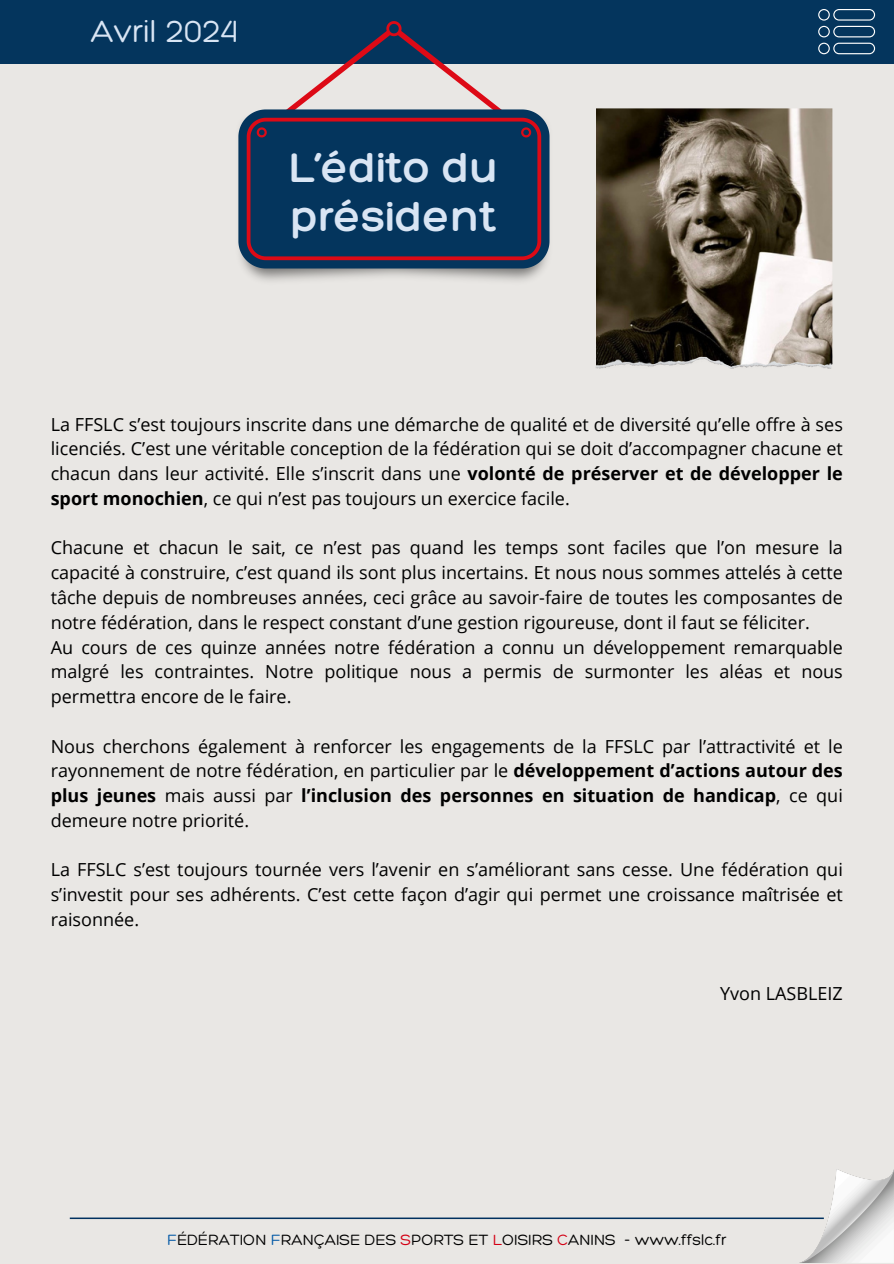
<style>
.page{position:relative;width:894px;height:1264px;background:#fff}
.page>*{position:absolute;margin:0;border:0;box-sizing:border-box;transform-origin:0 0}
.t1{font:300 45px/49.5px "Hero";color:#d9e5f4}
.t2{font:300 33px "Hero";color:#d9e5f4}
.t3{font:18px/24.8px "Open Sans";color:#000;text-align:justify}
.t4{font:300 16.2px "Hero";color:#000}
.s1{font-weight:700}
.s2{color:#0057a5}
.s3{color:#d30014}
</style>
<div class="page">
<div style="left:0;top:0;width:893px;height:1263px;background:#e9e7e4"></div>
<img style="left:799px;top:1169px;width:93px;height:93px">
<img style="left:596px;top:108px;width:236px;height:248px">
<img style="left:595px;top:356px;width:237px;height:12px">
<div style="left:0;top:0;width:893px;height:63px;background:#04355d"></div>
<svg style="left:818px;top:43px;width:56px;height:11px"></svg>
<svg style="left:818px;top:9px;width:56px;height:28px"></svg>
<img style="left:245px;top:132px;width:305px;height:149px">
<svg style="left:238px;top:117px;width:311px;height:151px;background:#1b4266"></svg>
<svg style="left:247px;top:21px;width:294px;height:239px"></svg>
<hr style="left:70px;top:1217px;width:753px;height:1px;background:#00315f">
<p class="t2" style="left:91px;top:11px;width:148px">Avril 2024</p>
<h1 class="t1" style="left:289px;top:141px;width:211px">L’édito du président</h1>
<h3 class="t3" style="left:51px;top:411px;width:793px">La FFSLC s’est toujours inscrite dans une démarche de qualité et de diversité qu’elle offre à ses licenciés. C’est une véritable conception de la fédération qui se doit d’accompagner chacune et chacun dans leur activité. Elle s’inscrit dans une <span class="s1">volonté de préserver et de développer le sport monochien</span>, ce qui n’est pas toujours un exercice facile.</h3>
<h3 class="t3" style="left:51px;top:535px;width:793px;text-align:left">Chacune et chacun le sait, ce n’est pas quand les temps sont faciles que l’on mesure la capacité à construire, c’est quand ils sont plus incertains. Et nous nous sommes attelés à cette tâche depuis de nombreuses années, ceci grâce au savoir-faire de toutes les composantes de notre fédération, dans le respect constant d’une gestion rigoureuse, dont il faut se féliciter.<br>Au cours de ces quinze années notre fédération a connu un développement remarquable malgré les contraintes. Notre politique nous a permis de surmonter les aléas et nous permettra encore de le faire.</h3>
<h3 class="t3" style="left:51px;top:733px;width:793px">Nous cherchons également à renforcer les engagements de la FFSLC par l’attractivité et le rayonnement de notre fédération, en particulier par le <span class="s1">développement d’actions autour des plus jeunes</span> mais aussi par <span class="s1">l’inclusion des personnes en situation de handicap</span>, ce qui demeure notre priorité.</h3>
<h3 class="t3" style="left:51px;top:857px;width:793px">La FFSLC s’est toujours tournée vers l’avenir en s’améliorant sans cesse. Une fédération qui s’investit pour ses adhérents. C’est cette façon d’agir qui permet une croissance maîtrisée et raisonnée.</h3>
<h3 class="t3" style="left:720px;top:980px;width:124px">Yvon LASBLEIZ</h3>
<p class="t4" style="left:167px;top:1229px;width:561px"><span class="s2">F</span>ÉDÉRATION <span class="s2">F</span>RANÇAISE DES <span class="s3">S</span>PORTS ET <span class="s3">L</span>OISIRS <span class="s3">C</span>ANINS - www.ffslc.fr</p>
</div>
